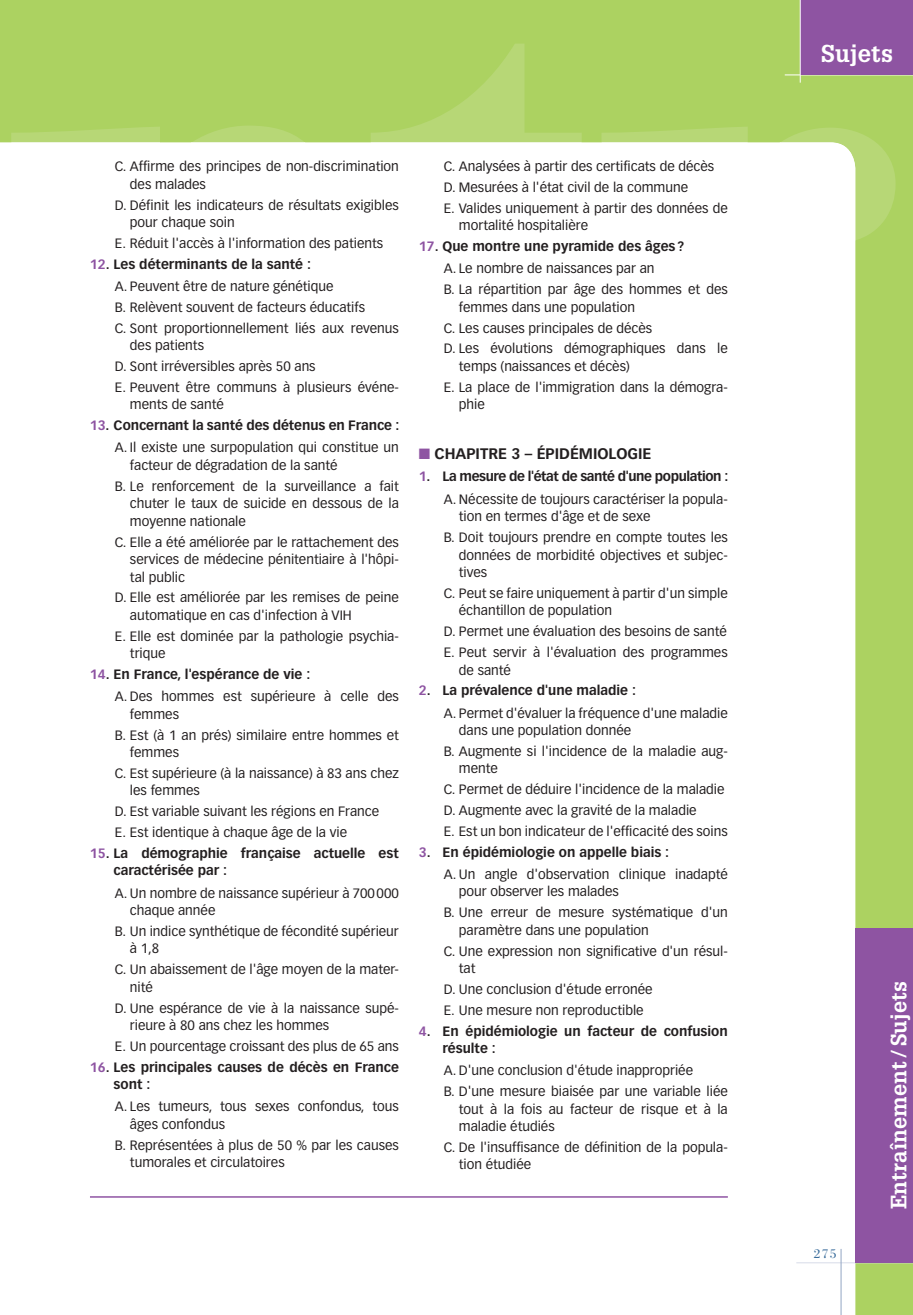
<style>
.page{position:relative;width:913px;height:1315px;background:#acd261}
.page>*{position:absolute;margin:0;border:0;box-sizing:border-box;transform-origin:0 0}
.t1{font:700 23.8px "Glypha";letter-spacing:.01em;color:#fff}
.t2{font:700 21.7px "Glypha";letter-spacing:.01em;color:#fff}
.t3{font:700 15.05px "Vectora LH";color:#231f20}
.t4{font:13.3px/20.8px "Vectora LH";color:#231f20}
.t5{font:700 13.3px/17.5px "Vectora LH";color:#231f20}
.t6{font:13.3px "Bodoni";color:#396c9b}
.s1{font-weight:700;color:#8e54a2}
.s2{font-weight:700}
.s3{color:#8e54a2}
.s4{font-weight:400}
</style>
<div class="page">
<div style="left:0;top:380px;width:855px;height:935px;background:#fff"></div>
<hr style="left:796px;top:1262px;width:117px;height:1px;background:#d7dce8">
<hr style="left:840px;top:1249px;width:1px;height:66px;background:#92a5c3">
<svg style="left:0;top:21px;width:856px;height:359px"></svg>
<svg style="left:11px;top:44px;width:902px;height:323px"></svg>
<div style="left:10px;top:142px;width:845px;height:238px;background:#fff"></div>
<div style="left:855px;top:928px;width:58px;height:334px;background:#8e54a2"></div>
<div style="left:800px;top:0;width:113px;height:75px;background:#8e54a2"></div>
<hr style="left:800px;top:0;width:1px;height:83px;background:#fff">
<hr style="left:90px;top:1196px;width:638px;height:1px;background:#8e54a2">
<p class="t4" style="left:130px;top:159px;width:270px;line-height:17.5px;text-indent:-15px">C. Affirme des principes de non-discrimination des malades</p>
<p class="t4" style="left:130px;top:197px;width:270px;line-height:17.5px;text-indent:-15px">D. Définit les indicateurs de résultats exigibles pour chaque soin</p>
<p class="t4" style="left:115px;top:234px;width:270px">E. Réduit l'accès à l'information des patients</p>
<p class="t4" style="left:115px;top:254px;width:220px;line-height:22.2px;text-indent:-25px"><span class="s1">12</span><span class="s2">. Les déterminants de la santé :<br></span>A. Peuvent être de nature génétique</p>
<p class="t4" style="left:115px;top:297px;width:285px">B. Relèvent souvent de facteurs éducatifs<br>C. Sont proportionnellement liés aux revenus</p>
<p class="t4" style="left:115px;top:336px;width:285px;text-indent:15px">des patients<br>D. Sont irréversibles après 50 ans<br>E. Peuvent être communs à plusieurs événe-</p>
<p class="t4" style="left:130px;top:395px;width:95px">ments de santé</p>
<p class="t4" style="left:90px;top:415px;width:311px;line-height:22.2px;text-align:right"><span class="s1">13</span><span class="s2">. Concernant la santé des détenus en France :<br></span>A. Il existe une surpopulation qui constitue un</p>
<p class="t4" style="left:115px;top:455px;width:285px;text-indent:15px">facteur de dégradation de la santé<br>B. Le renforcement de la surveillance a fait</p>
<p class="t4" style="left:130px;top:495px;width:270px;line-height:17.5px">chuter le taux de suicide en dessous de la moyenne nationale</p>
<p class="t4" style="left:130px;top:534px;width:270px;line-height:17.5px;text-align:justify;text-indent:-15px">C. Elle a été améliorée par le rattachement des services de médecine pénitentiaire à l'hôpi&shy;tal public</p>
<p class="t4" style="left:130px;top:590px;width:270px;line-height:17.5px;text-indent:-15px">D. Elle est améliorée par les remises de peine automatique en cas d'infection à VIH</p>
<p class="t4" style="left:130px;top:628px;width:270px;line-height:17.5px;text-indent:-15px">E. Elle est dominée par la pathologie psychia&shy;trique</p>
<p class="t4" style="left:115px;top:664px;width:285px;line-height:22.2px;text-indent:-25px"><span class="s1">14</span><span class="s2">. En France, l'espérance de vie :<br></span>A. Des hommes est supérieure à celle des</p>
<p class="t4" style="left:115px;top:704px;width:285px;text-indent:15px">femmes<br>B. Est (à 1 an prés) similaire entre hommes et</p>
<p class="t4" style="left:115px;top:743px;width:285px;text-indent:15px">femmes<br>C. Est supérieure (à la naissance) à 83 ans chez</p>
<p class="t4" style="left:115px;top:781px;width:266px;text-indent:15px">les femmes<br>D. Est variable suivant les régions en France<br>E. Est identique à chaque âge de la vie</p>
<p class="t5" style="left:114px;top:845px;width:287px;text-indent:-24px"><span class="s3">15</span>. La démographie française actuelle est caractérisée par :</p>
<p class="t4" style="left:130px;top:885px;width:270px;line-height:17.5px;text-indent:-15px">A. Un nombre de naissance supérieur à 700 000 chaque année</p>
<p class="t4" style="left:130px;top:923px;width:270px;line-height:17.5px;text-indent:-15px">B. Un indice synthétique de fécondité supérieur à 1,8</p>
<p class="t4" style="left:130px;top:961px;width:270px;line-height:17.5px;text-indent:-15px">C. Un abaissement de l'âge moyen de la mater&shy;nité</p>
<p class="t4" style="left:130px;top:1000px;width:270px;line-height:17.5px;text-indent:-15px">D. Une espérance de vie à la naissance supé&shy;rieure à 80 ans chez les hommes</p>
<p class="t4" style="left:115px;top:1036px;width:285px">E. Un pourcentage croissant des plus de 65 ans</p>
<p class="t5" style="left:114px;top:1059px;width:287px;text-indent:-24px"><span class="s3">16</span>. Les principales causes de décès en France sont :</p>
<p class="t4" style="left:130px;top:1099px;width:270px;line-height:17.5px;text-indent:-15px">A. Les tumeurs, tous sexes confondus, tous âges confondus</p>
<p class="t4" style="left:130px;top:1137px;width:270px;line-height:17.5px;text-indent:-15px">B. Représentées à plus de 50 % par les causes tumorales et circulatoires</p>
<p class="t4" style="left:444px;top:157px;width:285px">C. Analysées à partir des certificats de décès<br>D. Mesurées à l'état civil de la commune<br>E. Valides uniquement à partir des données de</p>
<p class="t4" style="left:459px;top:216px;width:131px">mortalité hospitalière</p>
<p class="t5" style="left:419px;top:236px;width:267px;line-height:22.2px;text-align:center"><span class="s3">17</span>. Que montre une pyramide des âges ?<br><span class="s4">A. Le nombre de naissances par an</span></p>
<p class="t4" style="left:459px;top:282px;width:270px;line-height:17.5px;text-indent:-15px">B. La répartition par âge des hommes et des femmes dans une population</p>
<p class="t4" style="left:444px;top:318px;width:285px">C. Les causes principales de décès<br>D. Les évolutions démographiques dans le</p>
<p class="t4" style="left:444px;top:357px;width:285px;text-indent:15px">temps (naissances et décès)<br>E. La place de l'immigration dans la démogra-</p>
<p class="t4" style="left:459px;top:395px;width:27px">phie</p>
<p class="t3" style="left:419px;top:447px;width:234px"><span class="s3">■</span> CHAPITRE 3 – ÉPIDÉMIOLOGIE</p>
<p class="t4" style="left:419px;top:466px;width:311px;line-height:22.2px;text-align:right"><span class="s1">1</span><span class="s2">. La mesure de l'état de santé d'une population :<br></span>A. Nécessite de toujours caractériser la popula-</p>
<p class="t4" style="left:444px;top:507px;width:285px;text-indent:15px">tion en termes d'âge et de sexe<br>B. Doit toujours prendre en compte toutes les</p>
<p class="t4" style="left:459px;top:547px;width:270px;line-height:17.5px">données de morbidité objectives et subjec&shy;tives</p>
<p class="t4" style="left:459px;top:585px;width:270px;line-height:17.5px;text-indent:-15px">C. Peut se faire uniquement à partir d'un simple échantillon de population</p>
<p class="t4" style="left:444px;top:622px;width:285px">D. Permet une évaluation des besoins de santé<br>E. Peut servir à l'évaluation des programmes</p>
<p class="t4" style="left:459px;top:660px;width:54px">de santé</p>
<p class="t4" style="left:444px;top:680px;width:285px;line-height:22.2px;text-indent:-25px"><span class="s1">2</span><span class="s2">. La prévalence d'une maladie :<br></span>A. Permet d'évaluer la fréquence d'une maladie</p>
<p class="t4" style="left:444px;top:721px;width:285px;text-indent:15px">dans une population donnée<br>B. Augmente si l'incidence de la maladie aug-</p>
<p class="t4" style="left:444px;top:759px;width:285px;text-indent:15px">mente<br>C. Permet de déduire l'incidence de la maladie D. Augmente avec la gravité de la maladie<br>E. Est un bon indicateur de l'efficacité des soins</p>
<p class="t4" style="left:444px;top:842px;width:285px;line-height:22.2px;text-indent:-25px"><span class="s1">3</span><span class="s2">. En épidémiologie on appelle biais :<br></span>A. Un angle d'observation clinique inadapté</p>
<p class="t4" style="left:444px;top:882px;width:285px;text-indent:15px">pour observer les malades<br>B. Une erreur de mesure systématique d'un</p>
<p class="t4" style="left:444px;top:920px;width:285px;text-indent:15px">paramètre dans une population<br>C. Une expression non significative d'un résul-</p>
<p class="t4" style="left:444px;top:959px;width:210px;text-indent:15px">tat<br>D. Une conclusion d'étude erronée<br>E. Une mesure non reproductible</p>
<p class="t5" style="left:442px;top:1023px;width:287px;text-indent:-24px"><span class="s3">4</span>. En épidémiologie un facteur de confusion résulte :</p>
<p class="t4" style="left:444px;top:1061px;width:285px">A. D'une conclusion d'étude inappropriée<br>B. D'une mesure biaisée par une variable liée</p>
<p class="t4" style="left:459px;top:1101px;width:270px;line-height:17.5px">tout à la fois au facteur de risque et à la maladie étudiés</p>
<p class="t4" style="left:459px;top:1139px;width:270px;line-height:17.5px;text-indent:-15px">C. De l'insuffisance de définition de la popula&shy;tion étudiée</p>
<h1 class="t1" style="left:821px;top:45px;width:73px">Sujets</h1>
<p class="t6" style="left:814px;top:1248px;width:24px">275</p>
<h2 class="t2" style="left:890px;top:1209px;width:230px;rotate:-90deg">Entraînement / Sujets</h2>
</div>
